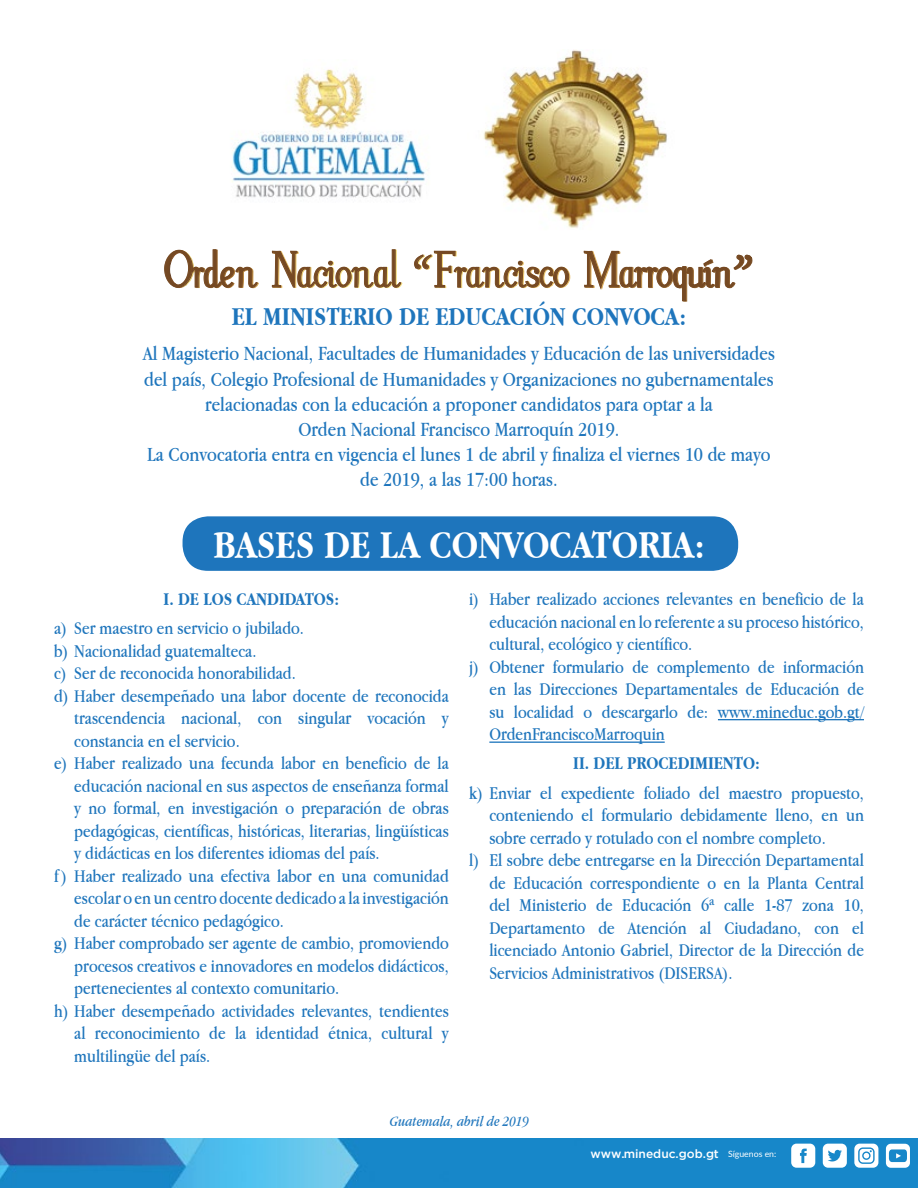
<style>
.page{position:relative;width:918px;height:1188px;background:#fff}
.page>*{position:absolute;margin:0;border:0;box-sizing:border-box;transform-origin:0 0}
.t1{font:600 48px "Litos Script";color:#754923}
.t2{font:700 41.25px "Apple Garamond";color:#fff}
.t3{font:700 27px "Apple Garamond";color:#1e75bc}
.t4{font:21px/25.2px "Apple Garamond";color:#1e75bc;text-align:center}
.t5{font:18.75px "Apple Garamond";color:#1e75bc}
.t6{font:700 18.75px "Apple Garamond";color:#1e75bc}
.t7{font:italic 15px "Apple Garamond";color:#1e75bc}
.t8{font:500 12px "Gotham";color:#fff}
.s1{font-family:"Lato";font-weight:400;font-size:8.7px}
</style>
<div class="page">
<svg style="left:164px;top:249px;width:405px;height:40px"></svg>
<svg style="left:584px;top:250px;width:168px;height:52px"></svg>
<div style="left:183px;top:516px;width:555px;height:55px;background:#1e75bc;border-radius:25px"></div>
<img style="left:483px;top:50px;width:184px;height:178px">
<img style="left:232px;top:69px;width:193px;height:129px">
<hr style="left:718px;top:719px;width:146px;height:1px;background:#1e75bc">
<hr style="left:489px;top:742px;width:176px;height:1px;background:#1e75bc">
<img style="left:0;top:1138px;width:918px;height:50px">
<svg style="left:854px;top:1144px;width:24px;height:24px"></svg>
<svg style="left:791px;top:1144px;width:24px;height:24px"></svg>
<svg style="left:823px;top:1144px;width:24px;height:24px"></svg>
<svg style="left:886px;top:1144px;width:24px;height:24px"></svg>
<h1 class="t1" style="left:165px;top:237px;width:590px">Orden Nacional “Francisco Marroquín”</h1>
<h3 class="t3" style="left:232px;top:301px;width:456px">EL MINISTERIO DE EDUCACIÓN CONVOCA:</h3>
<p class="t4" style="left:143px;top:341px;width:633px">Al Magisterio Nacional, Facultades de Humanidades y Educación de las universidades del país, Colegio Profesional de Humanidades y Organizaciones no gubernamentales relacionadas con la educación a proponer candidatos para optar a la<br>Orden Nacional Francisco Marroquín 2019.<br>La Convocatoria entra en vigencia el lunes 1 de abril y finaliza el viernes 10 de mayo de 2019, a las 17:00 horas.</p>
<h2 class="t2" style="left:214px;top:522px;width:493px">BASES DE LA CONVOCATORIA:</h2>
<p class="t6" style="left:164px;top:589px;width:177px">I. DE LOS CANDIDATOS:</p>
<p class="t5" style="left:54px;top:617px;width:252px">a) Ser maestro en servicio o jubilado.</p>
<p class="t5" style="left:54px;top:640px;width:204px">b) Nacionalidad guatemalteca.</p>
<p class="t5" style="left:54px;top:662px;width:243px">c) Ser de reconocida honorabilidad.</p>
<p class="t5" style="left:54px;top:685px;width:396px">d) Haber desempeñado una labor docente de reconocida</p>
<p class="t5" style="left:74px;top:707px;width:376px">trascendencia nacional, con singular vocación y</p>
<p class="t5" style="left:74px;top:730px;width:167px">constancia en el servicio.</p>
<p class="t5" style="left:54px;top:752px;width:396px">e) Haber realizado una fecunda labor en beneficio de la</p>
<p class="t5" style="left:74px;top:775px;width:376px">educación nacional en sus aspectos de enseñanza formal</p>
<p class="t5" style="left:74px;top:797px;width:376px">y no formal, en investigación o preparación de obras</p>
<p class="t5" style="left:74px;top:820px;width:376px">pedagógicas, científicas, históricas, literarias, lingüísticas</p>
<p class="t5" style="left:74px;top:842px;width:307px">y didácticas en los diferentes idiomas del país.</p>
<p class="t5" style="left:54px;top:865px;width:396px">f ) Haber realizado una efectiva labor en una comunidad</p>
<p class="t5" style="left:74px;top:887px;width:376px">escolar o en un centro docente dedicado a la investigación</p>
<p class="t5" style="left:74px;top:910px;width:211px">de carácter técnico pedagógico.</p>
<p class="t5" style="left:54px;top:932px;width:396px">g) Haber comprobado ser agente de cambio, promoviendo</p>
<p class="t5" style="left:74px;top:955px;width:376px">procesos creativos e innovadores en modelos didácticos,</p>
<p class="t5" style="left:74px;top:977px;width:266px">pertenecientes al contexto comunitario.</p>
<p class="t5" style="left:54px;top:1000px;width:396px">h) Haber desempeñado actividades relevantes, tendientes</p>
<p class="t5" style="left:74px;top:1022px;width:376px">al reconocimiento de la identidad étnica, cultural y</p>
<p class="t5" style="left:74px;top:1045px;width:138px">multilingüe del país.</p>
<p class="t5" style="left:469px;top:588px;width:396px">i) Haber realizado acciones relevantes en beneficio de la</p>
<p class="t5" style="left:489px;top:610px;width:376px">educación nacional en lo referente a su proceso histórico,</p>
<p class="t5" style="left:489px;top:633px;width:205px">cultural, ecológico y científico.</p>
<p class="t5" style="left:469px;top:655px;width:396px">j) Obtener formulario de complemento de información</p>
<p class="t5" style="left:489px;top:678px;width:376px">en las Direcciones Departamentales de Educación de</p>
<p class="t5" style="left:489px;top:700px;width:376px">su localidad o descargarlo de: www.mineduc.gob.gt/</p>
<p class="t5" style="left:489px;top:723px;width:177px">OrdenFranciscoMarroquin</p>
<p class="t6" style="left:573px;top:753px;width:188px">II. DEL PROCEDIMIENTO:</p>
<p class="t5" style="left:469px;top:781px;width:396px">k) Enviar el expediente foliado del maestro propuesto,</p>
<p class="t5" style="left:489px;top:804px;width:376px">conteniendo el formulario debidamente lleno, en un</p>
<p class="t5" style="left:489px;top:826px;width:338px">sobre cerrado y rotulado con el nombre completo.</p>
<p class="t5" style="left:469px;top:849px;width:396px">l) El sobre debe entregarse en la Dirección Departamental</p>
<p class="t5" style="left:489px;top:871px;width:376px">de Educación correspondiente o en la Planta Central</p>
<p class="t5" style="left:489px;top:894px;width:376px">del Ministerio de Educación 6ª calle 1-87 zona 10,</p>
<p class="t5" style="left:489px;top:916px;width:376px">Departamento de Atención al Ciudadano, con el</p>
<p class="t5" style="left:489px;top:939px;width:376px">licenciado Antonio Gabriel, Director de la Dirección de</p>
<p class="t5" style="left:489px;top:961px;width:245px">Servicios Administrativos (DISERSA).</p>
<p class="t7" style="left:390px;top:1112px;width:141px">Guatemala, abril de 2019</p>
<p class="t8" style="left:591px;top:1146px;width:187px">www.mineduc.gob.gt <span class="s1">Síguenos en:</span></p>
</div>
